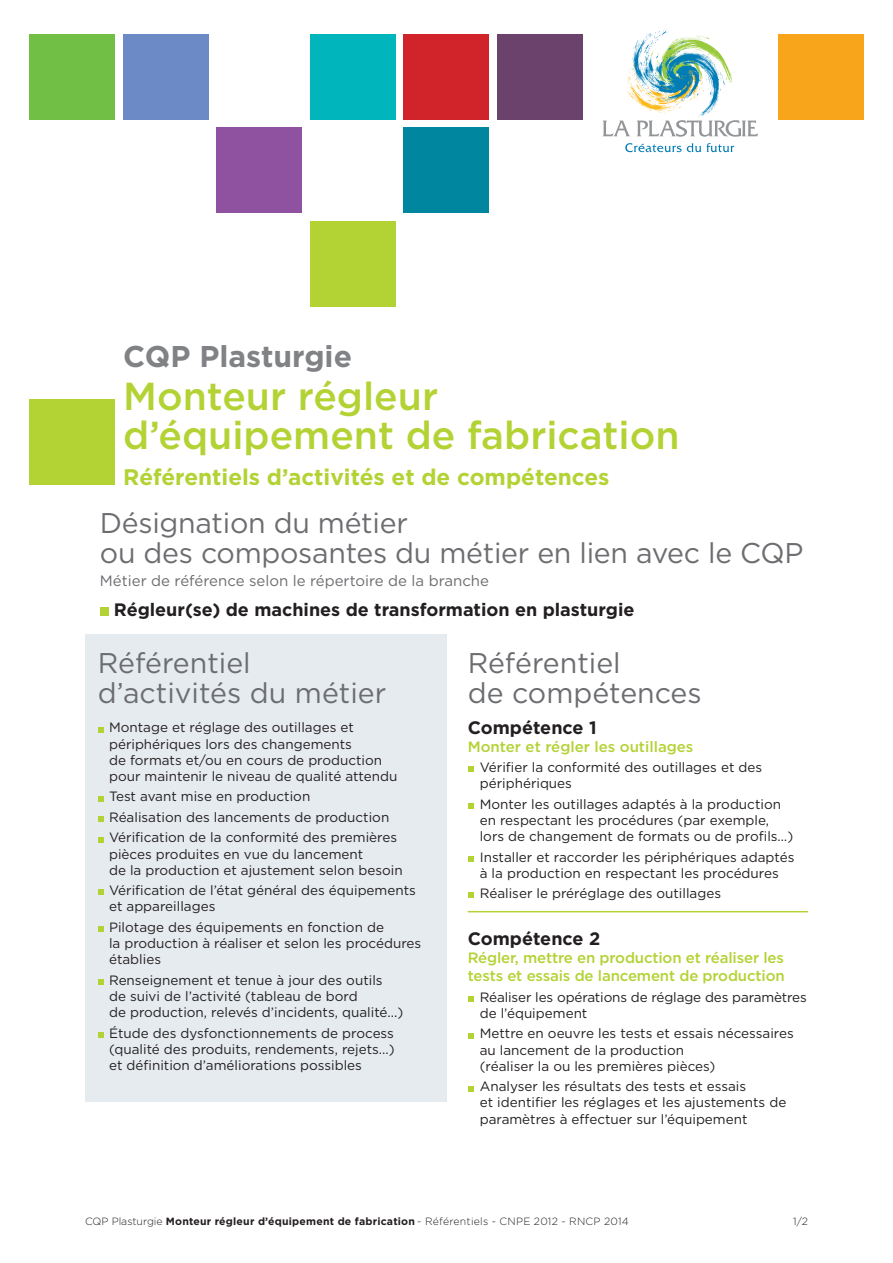
<style>
.page{position:relative;width:893px;height:1263px;background:#fff}
.page>*{position:absolute;margin:0;border:0;box-sizing:border-box;transform-origin:0 0}
.t1{font:500 39px/39px "Gotham";color:#b3d234}
.t2{font:700 30px "Gotham";color:#808285}
.t3{font:28.5px/30px "Gotham";letter-spacing:-.01em;color:#6c6d70}
.t4{font:700 22.5px "Gotham";color:#b3d234}
.t5{font:700 18px "Gotham";color:#231f20}
.t6{font:500 15px/18px "Gotham";letter-spacing:-.01em;color:#b3d234}
.t7{font:15px "Gotham";color:#6c6d70}
.t8{font:13.5px/16.2px "Gotham";color:#231f20}
.t9{font:300 10.5px "Gotham";letter-spacing:.02em;color:#231f20}
.s1{font-weight:700}
</style>
<div class="page">
<div style="left:85px;top:634px;width:361px;height:467px;background:#e6ebef"></div>
<svg style="left:98px;top:727px;width:5px;height:5px"></svg>
<svg style="left:98px;top:796px;width:5px;height:5px"></svg>
<svg style="left:98px;top:816px;width:5px;height:6px"></svg>
<svg style="left:98px;top:837px;width:5px;height:5px"></svg>
<svg style="left:98px;top:890px;width:5px;height:5px"></svg>
<svg style="left:98px;top:926px;width:5px;height:6px"></svg>
<svg style="left:98px;top:979px;width:5px;height:6px"></svg>
<svg style="left:98px;top:1032px;width:5px;height:5px"></svg>
<hr style="left:468px;top:911px;width:340px;height:1px;background:#b3d234">
<svg style="left:468px;top:766px;width:5px;height:6px"></svg>
<svg style="left:468px;top:803px;width:5px;height:6px"></svg>
<svg style="left:468px;top:856px;width:5px;height:5px"></svg>
<svg style="left:468px;top:893px;width:5px;height:5px"></svg>
<svg style="left:468px;top:996px;width:5px;height:6px"></svg>
<svg style="left:468px;top:1033px;width:5px;height:5px"></svg>
<svg style="left:468px;top:1086px;width:5px;height:5px"></svg>
<div style="left:100px;top:607px;width:8px;height:9px;background:#b3d234"></div>
<div style="left:123px;top:34px;width:85px;height:85px;background:#6c8bc6"></div>
<div style="left:30px;top:34px;width:85px;height:85px;background:#71bf44"></div>
<div style="left:310px;top:34px;width:85px;height:85px;background:#00b6bc"></div>
<div style="left:778px;top:34px;width:85px;height:85px;background:#f9a51b"></div>
<div style="left:217px;top:128px;width:85px;height:85px;background:#8e52a1"></div>
<div style="left:404px;top:34px;width:85px;height:85px;background:#d1232a"></div>
<div style="left:497px;top:34px;width:86px;height:85px;background:#6a426c"></div>
<div style="left:404px;top:128px;width:85px;height:85px;background:#00879f"></div>
<div style="left:310px;top:221px;width:85px;height:85px;background:#b3d234"></div>
<svg style="left:625px;top:143px;width:109px;height:9px"></svg>
<svg style="left:603px;top:121px;width:27px;height:15px"></svg>
<svg style="left:637px;top:120px;width:121px;height:17px"></svg>
<img style="left:628px;top:29px;width:104px;height:88px">
<div style="left:30px;top:400px;width:85px;height:85px;background:#b3d234"></div>
<h2 class="t2" style="left:123px;top:336px;width:230px">CQP Plasturgie</h2>
<h1 class="t1" style="left:123px;top:376px;width:558px">Monteur régleur d’équipement de fabrication</h1>
<h3 class="t4" style="left:123px;top:462px;width:488px">Référentiels d’activités et de compétences</h3>
<h3 class="t3" style="left:100px;top:507px;width:705px">Désignation du métier<br>ou des composantes du métier en lien avec le CQP</h3>
<p class="t7" style="left:100px;top:571px;width:391px">Métier de référence selon le répertoire de la branche</p>
<h3 class="t5" style="left:114px;top:597px;width:522px">Régleur(se) de machines de transformation en plasturgie</h3>
<h3 class="t3" style="left:98px;top:648px;width:290px">Référentiel d’activités du métier</h3>
<p class="t8" style="left:109px;top:719px;width:290px">Montage et réglage des outillages et périphériques lors des changements<br>de formats et/ou en cours de production pour maintenir le niveau de qualité attendu</p>
<p class="t8" style="left:109px;top:786px;width:290px;line-height:20.4px">Test avant mise en production<br>Réalisation des lancements de production<br>Vérification de la conformité des premières</p>
<p class="t8" style="left:109px;top:845px;width:295px">pièces produites en vue du lancement<br>de la production et ajustement selon besoin</p>
<p class="t8" style="left:109px;top:882px;width:308px">Vérification de l’état général des équipements et appareillages</p>
<p class="t8" style="left:109px;top:919px;width:314px">Pilotage des équipements en fonction de<br>la production à réaliser et selon les procédures établies</p>
<p class="t8" style="left:109px;top:971px;width:296px">Renseignement et tenue à jour des outils<br>de suivi de l’activité (tableau de bord<br>de production, relevés d’incidents, qualité...)</p>
<p class="t8" style="left:109px;top:1024px;width:287px;text-align:justify">Étude des dysfonctionnements de process (qualité des produits, rendements, rejets...) et définition d’améliorations possibles</p>
<h3 class="t3" style="left:468px;top:648px;width:235px">Référentiel<br>de compétences</h3>
<h3 class="t5" style="left:468px;top:715px;width:130px">Compétence 1</h3>
<p class="t6" style="left:468px;top:737px;width:227px">Monter et régler les outillages</p>
<p class="t8" style="left:480px;top:759px;width:284px">Vérifier la conformité des outillages et des périphériques</p>
<p class="t8" style="left:480px;top:795px;width:315px">Monter les outillages adaptés à la production en respectant les procédures (par exemple, lors de changement de formats ou de profils…)</p>
<p class="t8" style="left:480px;top:848px;width:316px">Installer et raccorder les périphériques adaptés à la production en respectant les procédures</p>
<p class="t8" style="left:480px;top:885px;width:243px">Réaliser le préréglage des outillages</p>
<h3 class="t5" style="left:468px;top:927px;width:134px">Compétence 2</h3>
<p class="t6" style="left:468px;top:949px;width:318px">Régler, mettre en production et réaliser les tests et essais de lancement de production</p>
<p class="t8" style="left:480px;top:988px;width:329px">Réaliser les opérations de réglage des paramètres de l’équipement</p>
<p class="t8" style="left:480px;top:1025px;width:316px">Mettre en oeuvre les tests et essais nécessaires au lancement de la production<br>(réaliser la ou les premières pièces)</p>
<p class="t8" style="left:480px;top:1078px;width:308px">Analyser les résultats des tests et essais<br>et identifier les réglages et les ajustements de paramètres à effectuer sur l’équipement</p>
<p class="t9" style="left:85px;top:1214px;width:545px">CQP Plasturgie <span class="s1">Monteur régleur d’équipement de fabrication</span> - Référentiels - CNPE 2012 - RNCP 2014</p>
<p class="t9" style="left:793px;top:1214px;width:16px">1/2</p>
</div>
